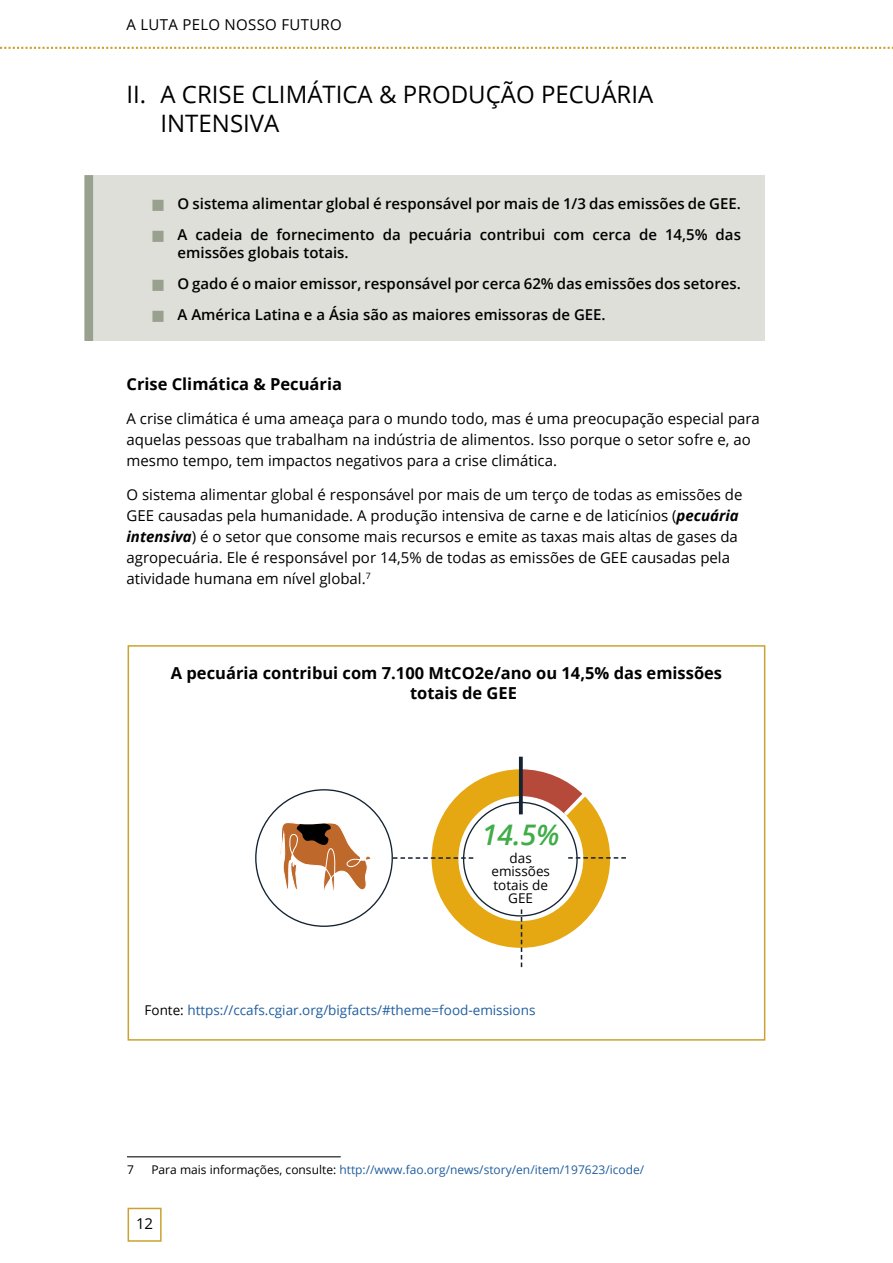
<style>
.page{position:relative;width:893px;height:1263px;background:#fff}
.page>*{position:absolute;margin:0;border:0;box-sizing:border-box;transform-origin:0 0}
.t1{font:italic 600 28.35px "Open Sans";color:#41ad49}
.t2{font:24px/28.8px "Open Sans";color:#000}
.t3{font:700 16.5px/19.8px "Open Sans";color:#000}
.t4{font:15px/21px "Open Sans";color:#000}
.t5{font:600 15px/18px "Open Sans";color:#000}
.t6{font:15px "Open Sans";letter-spacing:.02em;color:#000}
.t7{font:13.5px "Open Sans";color:#215e9e}
.t8{font:13.5px/13.5px "Open Sans";color:#000;text-align:center}
.t9{font:12px "Open Sans";color:#215e9e}
.t10{font:12px "Open Sans";color:#000}
.s1{color:#98a18e}
.s2{font-weight:700;font-style:italic}
.s3{color:#000}
</style>
<div class="page">
<svg style="left:0;top:47px;width:893px;height:2px"></svg>
<div style="left:128px;top:1208px;width:34px;height:34px;border:2px solid #caa231"></div>
<div style="left:85px;top:175px;width:680px;height:166px;background:#dedfd9"></div>
<div style="left:85px;top:175px;width:8px;height:166px;background:#98a18e"></div>
<hr style="left:127px;top:1156px;width:214px;height:1px;background:#000">
<div style="left:128px;top:645px;width:637px;height:396px;border:2px solid #caa231"></div>
<svg style="left:279px;top:822px;width:92px;height:69px"></svg>
<svg style="left:393px;top:756px;width:233px;height:211px"></svg>
<p class="t6" style="left:126px;top:14px;width:217px">A LUTA PELO NOSSO FUTURO</p>
<h2 class="t2" style="left:161px;top:80px;width:494px;text-indent:-34px">II. A CRISE CLIMÁTICA &amp; PRODUÇÃO PECUÁRIA<br>INTENSIVA</h2>
<p class="t5" style="left:152px;top:195px;width:590px"><span class="s1">■</span> O sistema alimentar global é responsável por mais de 1/3 das emissões de GEE.</p>
<p class="t5" style="left:178px;top:225px;width:565px;text-indent:-26px"><span class="s1">■</span> A cadeia de fornecimento da pecuária contribui com cerca de 14,5% das emissões globais totais.</p>
<p class="t5" style="left:152px;top:274px;width:590px"><span class="s1">■</span> O gado é o maior emissor, responsável por cerca 62% das emissões dos setores.</p>
<p class="t5" style="left:152px;top:305px;width:455px"><span class="s1">■</span> A América Latina e a Ásia são as maiores emissoras de GEE.</p>
<p class="t3" style="left:126px;top:374px;width:217px">Crise Climática &amp; Pecuária</p>
<p class="t4" style="left:126px;top:408px;width:635px">A crise climática é uma ameaça para o mundo todo, mas é uma preocupação especial para aquelas pessoas que trabalham na indústria de alimentos. Isso porque o setor sofre e, ao mesmo tempo, tem impactos negativos para a crise climática.</p>
<p class="t4" style="left:126px;top:483px;width:618px">O sistema alimentar global é responsável por mais de um terço de todas as emissões de GEE causadas pela humanidade. A produção intensiva de carne e de laticínios (<span class="s2">pecuária intensiva</span>) é o setor que consome mais recursos e emite as taxas mais altas de gases da agropecuária. Ele é responsável por 14,5% de todas as emissões de GEE causadas pela atividade humana em nível global.<sup>7</sup></p>
<p class="t3" style="left:410px;top:662px;width:314px;text-indent:-239px">A pecuária contribui com 7.100 MtCO2e/ano ou 14,5% das emissões totais de GEE</p>
<h1 class="t1" style="left:482px;top:815px;width:79px">14.5%</h1>
<p class="t8" style="left:491px;top:850px;width:60px">das emissões totais de<br>GEE</p>
<p class="t7" style="left:145px;top:1001px;width:392px"><span class="s3">Fonte:</span> https://ccafs.cgiar.org/bigfacts/#theme=food-emissions</p>
<p class="t10" style="left:127px;top:1162px;width:8px">7</p>
<p class="t9" style="left:151px;top:1162px;width:494px"><span class="s3">Para mais informações, consulte:</span> http://www.fao.org/news/story/en/item/197623/icode/</p>
<p class="t4" style="left:136px;top:1213px;width:19px">12</p>
</div>
